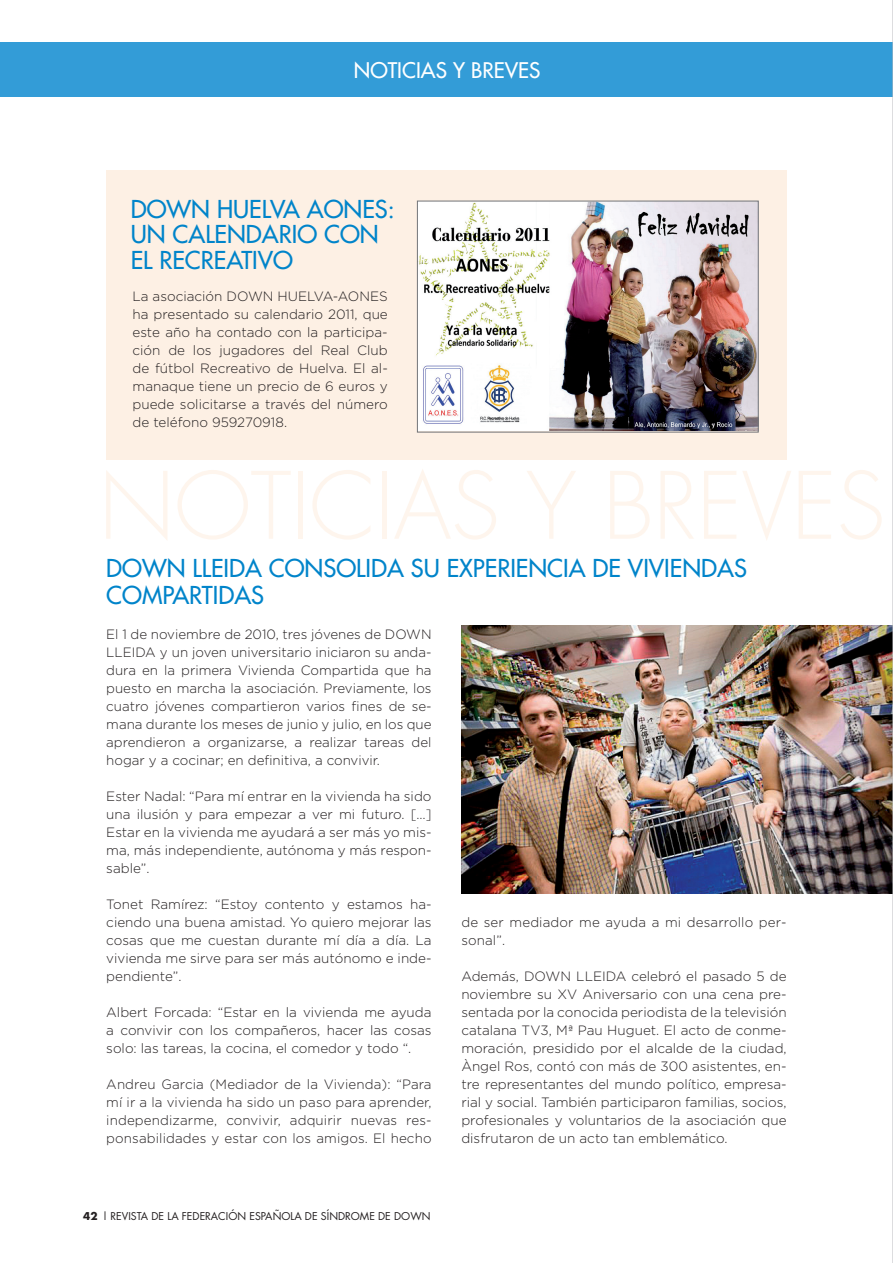
<style>
.page{position:relative;width:893px;height:1263px;background:#fff}
.page>*{position:absolute;margin:0;border:0;box-sizing:border-box;transform-origin:0 0}
.t1{font:24px/25.5px "Futura";color:#0084ca}
.t2{font:21px "Futura";color:#fff}
.t3{font:300 13.5px/18px "Gotham";color:#231f20;text-align:justify}
.t4{font:10.5px "Futura";color:#231f20}
.s1{font-weight:700}
</style>
<div class="page">
<div style="left:106px;top:170px;width:681px;height:289px;background:#fdf0e4"></div>
<img style="left:419px;top:203px;width:338px;height:228px">
<div style="left:417px;top:201px;width:342px;height:232px;border:1px solid #76787b"></div>
<div style="left:0;top:43px;width:893px;height:54px;background:#339cd7"></div>
<img style="left:461px;top:626px;width:431px;height:267px">
<hr style="left:892px;top:0;width:1px;height:1263px;background:#bcbdc0">
<h2 class="t2" style="left:354px;top:57px;width:13px">NOTI</h2>
<h2 class="t2" style="left:402px;top:57px;width:25px">CIAS</h2>
<h2 class="t2" style="left:453px;top:57px;width:77px">YBREVES</h2>
<h1 class="t1" style="left:131px;top:196px;width:194px">DOWN HUELVA AONES</h1>
<h1 class="t1" style="left:388px;top:196px;width:8px">:</h1>
<h1 class="t1" style="left:131px;top:221px;width:249px">UN CALENDARIO CON<br>EL REC REATIVO</h1>
<p class="t3" style="left:133px;top:287px;width:257px">La asociación DOWN HUELVA-AONES ha presentado su calendario 2011, que este año ha contado con la participa&shy;ción de los jugadores del Real Club de fútbol Recreativo de Huelva. El al&shy;manaque tiene un precio de 6 euros y puede solicitarse a través del número de teléfono 959270918.</p>
<h1 class="t1" style="left:106px;top:555px;width:99px">DOWNLLEIDA</h1>
<h1 class="t1" style="left:269px;top:555px;width:479px">CONSOLIDA SU EXPERIENCIA DE VIVIENDAS</h1>
<h1 class="t1" style="left:106px;top:582px;width:159px">COMPARTIDAS</h1>
<p class="t3" style="left:106px;top:624px;width:327px">El 1 de noviembre de 2010, tres jóvenes de DOWN LLEIDA y un joven universitario iniciaron su anda&shy;dura en la primera Vivienda Compartida que ha puesto en marcha la asociación. Previamente, los cuatro jóvenes compartieron varios fines de se&shy;mana durante los meses de junio y julio, en los que aprendieron a organizarse, a realizar tareas del hogar y a cocinar; en definitiva, a convivir.</p>
<p class="t3" style="left:106px;top:786px;width:327px">Ester Nadal: “Para mí entrar en la vivienda ha sido una ilusión y para empezar a ver mi futuro. […] Estar en la vivienda me ayudará a ser más yo mis&shy;ma, más independiente, autónoma y más respon&shy;sable”.</p>
<p class="t3" style="left:106px;top:894px;width:327px">Tonet Ramírez: “Estoy contento y estamos ha&shy;ciendo una buena amistad. Yo quiero mejorar las cosas que me cuestan durante mí día a día. La vivienda me sirve para ser más autónomo e inde&shy;pendiente”.</p>
<p class="t3" style="left:106px;top:1002px;width:327px">Albert Forcada: “Estar en la vivienda me ayuda a convivir con los compañeros, hacer las cosas solo: las tareas, la cocina, el comedor y todo “.</p>
<p class="t3" style="left:106px;top:1074px;width:327px">Andreu Garcia (Mediador de la Vivienda): “Para mí ir a la vivienda ha sido un paso para aprender, independizarme, convivir, adquirir nuevas res&shy;ponsabilidades y estar con los amigos. El hecho</p>
<p class="t4" style="left:83px;top:1209px;width:111px"><span class="s1">42</span> | REVISTA DE LA FEDER</p>
<p class="t4" style="left:211px;top:1209px;width:221px">ACIÓN ESPAÑOLA DE SÍNDROME DE DOWN</p>
<p class="t3" style="left:461px;top:913px;width:327px">de ser mediador me ayuda a mi desarrollo per&shy;sonal”.</p>
<p class="t3" style="left:461px;top:967px;width:327px">Además, DOWN LLEIDA celebró el pasado 5 de noviembre su XV Aniversario con una cena pre&shy;sentada por la conocida periodista de la televisión catalana TV3, Mª Pau Huguet. El acto de conme&shy;moración, presidido por el alcalde de la ciudad, Àngel Ros, contó con más de 300 asistentes, en&shy;tre representantes del mundo político, empresa&shy;rial y social. También participaron familias, socios, profesionales y voluntarios de la asociación que disfrutaron de un acto tan emblemático.</p>
</div>
